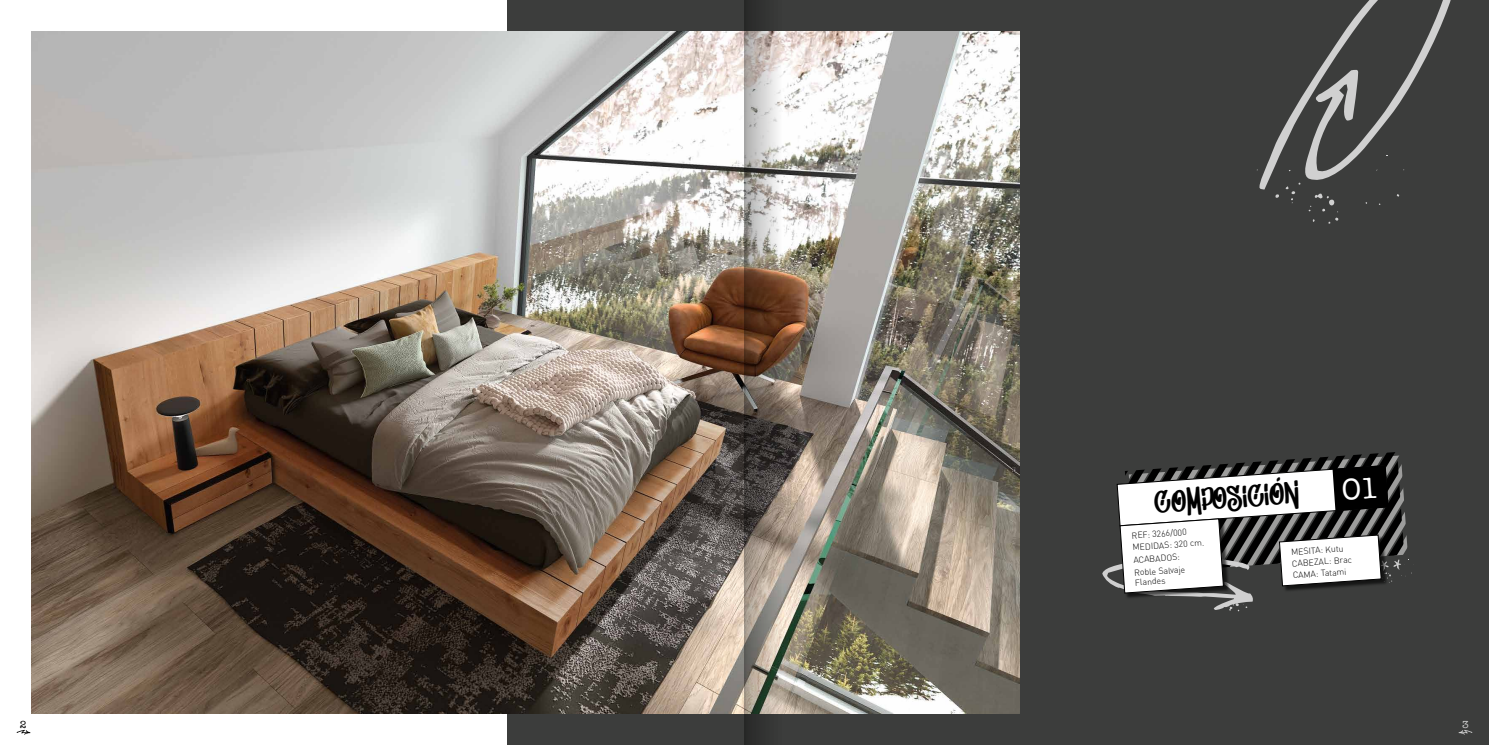
<style>
.page{position:relative;width:1489px;height:745px;background:#fff}
.page>*{position:absolute;margin:0;border:0;box-sizing:border-box;transform-origin:0 0}
.t1{font:30.62px "Don Graffiti";color:#000}
.t2{font:10.5px "American Typewriter";color:#000}
.t3{font:10.5px "American Typewriter";color:#d0d0d0}
.t4{font:300 8.75px/11.6px "DIN";color:#000}
</style>
<div class="page">
<div style="left:508px;top:0;width:980px;height:744px;background:#3c3d3c"></div>
<img style="left:31px;top:32px;width:988px;height:681px">
<svg style="left:1257px;top:0;width:194px;height:224px"></svg>
<svg style="left:1458px;top:730px;width:14px;height:4px"></svg>
<svg style="left:17px;top:729px;width:13px;height:5px"></svg>
<svg style="left:744px;top:0;width:37px;height:744px;background:#867c73"></svg>
<svg style="left:1102px;top:452px;width:310px;height:159px"></svg>
<h1 class="t1" style="left:1153px;top:488px;width:145px;rotate:-4deg">COMPOSICIÓN</h1>
<p class="t4" style="left:1131px;top:529px;width:73px;rotate:-4deg">REF: 3266/000<br>MEDIDAS: 320 cm.</p>
<p class="t4" style="left:1132px;top:553px;width:53px;line-height:12.7px;rotate:-4deg">ACABADOS:<br>Roble Salvaje</p>
<p class="t4" style="left:1134px;top:576px;width:32px;rotate:-4deg">Flandes</p>
<p class="t4" style="left:1290px;top:545px;width:54px;rotate:-4deg">MESITA: Kutu</p>
<p class="t4" style="left:1291px;top:557px;width:62px;rotate:-4deg">CABEZAL: Brac<br>CAMA: Tatami</p>
<p class="t2" style="left:20px;top:715px;width:8px">2</p>
<p class="t3" style="left:1461px;top:715px;width:8px">3</p>
</div>
